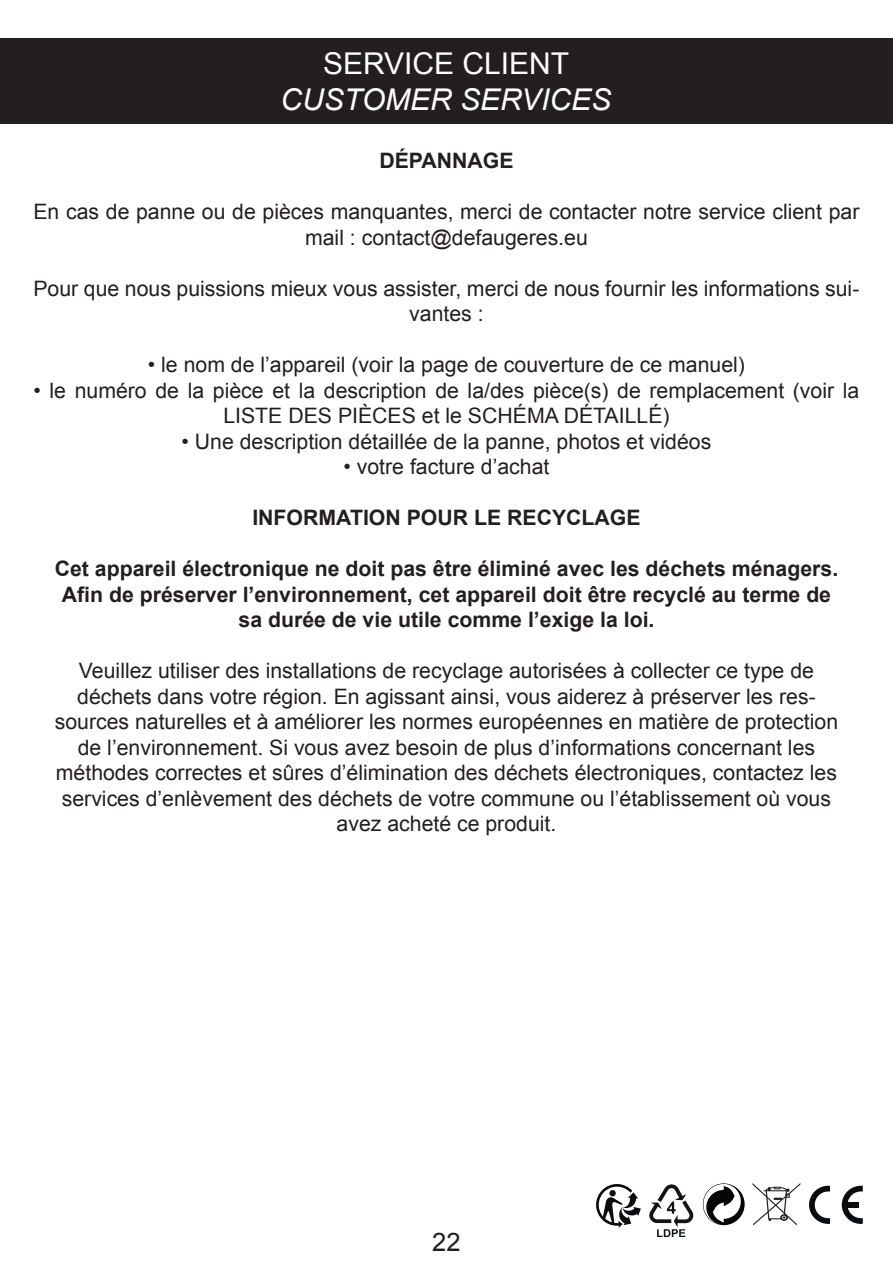
<style>
.page{position:relative;width:893px;height:1263px;background:#fff}
.page>*{position:absolute;margin:0;border:0;box-sizing:border-box;transform-origin:0 0}
.t1{font:italic 30px "Arial";color:#fff}
.t2{font:30px "Arial";color:#fff}
.t3{font:25.5px "Arial";color:#231f20}
.t4{font:21.3px/25.5px "Arial";color:#231f20;text-align:center}
.t5{font:700 21.3px/25.5px "Arial";color:#231f20;text-align:center}
</style>
<div class="page">
<div style="left:0;top:38px;width:893px;height:86px;background:#231f20"></div>
<svg style="left:752px;top:1183px;width:48px;height:42px"></svg>
<svg style="left:809px;top:1186px;width:21px;height:38px"></svg>
<svg style="left:842px;top:1186px;width:21px;height:38px"></svg>
<svg style="left:596px;top:1184px;width:45px;height:44px"></svg>
<svg style="left:649px;top:1184px;width:45px;height:53px"></svg>
<svg style="left:703px;top:1183px;width:42px;height:42px"></svg>
<h1 class="t2" style="left:323px;top:44px;width:248px">SERVICE CLIENT</h1>
<h1 class="t1" style="left:281px;top:80px;width:332px">CUSTOMER SERVICES</h1>
<p class="t5" style="left:379px;top:149px;width:136px">DÉPANNAGE</p>
<p class="t4" style="left:33px;top:199px;width:827px">En cas de panne ou de pièces manquantes, merci de contacter notre service client par mail : contact@defaugeres.eu</p>
<p class="t4" style="left:33px;top:276px;width:827px">Pour que nous puissions mieux vous assister, merci de nous fournir les informations sui&shy;vantes :</p>
<p class="t4" style="left:148px;top:352px;width:599px">• le nom de l’appareil (voir la page de couverture de ce manuel)</p>
<p class="t4" style="left:33px;top:378px;width:827px">• le numéro de la pièce et la description de la/des pièce(s) de remplacement (voir la<br>LISTE DES PIÈCES et le SCHÉMA DÉTAILLÉ)</p>
<p class="t4" style="left:182px;top:429px;width:531px">• Une description détaillée de la panne, photos et vidéos</p>
<p class="t4" style="left:343px;top:454px;width:207px">• votre facture d’achat</p>
<p class="t5" style="left:252px;top:506px;width:390px">INFORMATION POUR LE RECYCLAGE</p>
<p class="t5" style="left:55px;top:557px;width:785px">Cet appareil électronique ne doit pas être éliminé avec les déchets ménagers.<br>Afin de préserver l’environnement, cet appareil doit être recyclé au terme de sa durée de vie utile comme l’exige la loi.</p>
<p class="t4" style="left:55px;top:658px;width:785px">Veuillez utiliser des installations de recyclage autorisées à collecter ce type de déchets dans votre région. En agissant ainsi, vous aiderez à préserver les res&shy;sources naturelles et à améliorer les normes européennes en matière de protection de l’environnement. Si vous avez besoin de plus d’informations concernant les méthodes correctes et sûres d’élimination des déchets électroniques, contactez les services d’enlèvement des déchets de votre commune ou l’établissement où vous avez acheté ce produit.</p>
<p class="t3" style="left:432px;top:1225px;width:30px">22</p>
</div>
